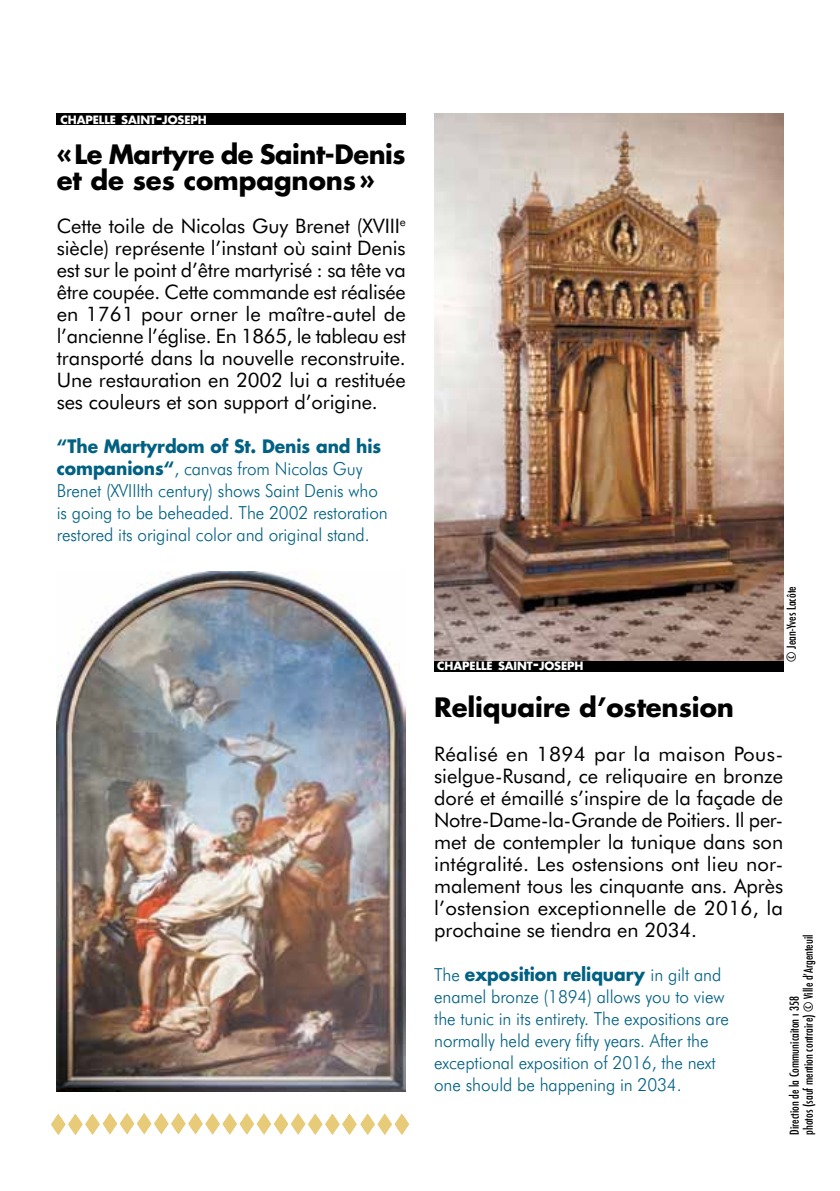
<style>
.page{position:relative;width:840px;height:1191px;background:#fff}
.page>*{position:absolute;margin:0;border:0;box-sizing:border-box;transform-origin:0 0}
.t1{font:700 26px/26px "Futura";letter-spacing:-.005em;color:#000}
.t2{font:20px/22px "Futura BT";letter-spacing:-.005em;color:#000;text-align:justify}
.t3{font:300 18px/22px "Futura BT";letter-spacing:-.005em;color:#006183;scale:.95 1}
.t4{font:700 18px "Futura";letter-spacing:-.005em;color:#006183;scale:.95 1}
.t5{font:500 condensed 12px/14px "Futura";color:#000}
.t6{font:700 11.2px "Futura";letter-spacing:-.005em;color:#fff}
.s1{font-size:16px}
.s2{font-family:"Futura";font-weight:700}
.s3{font-family:"Futura BT";font-weight:300}
</style>
<div class="page">
<img style="left:434px;top:113px;width:348px;height:548px">
<img style="left:57px;top:571px;width:348px;height:520px">
<svg style="left:137px;top:1113px;width:14px;height:21px"></svg>
<svg style="left:239px;top:1113px;width:15px;height:21px"></svg>
<svg style="left:377px;top:1113px;width:15px;height:21px"></svg>
<svg style="left:188px;top:1113px;width:14px;height:21px"></svg>
<svg style="left:291px;top:1113px;width:14px;height:21px"></svg>
<svg style="left:85px;top:1113px;width:15px;height:21px"></svg>
<svg style="left:342px;top:1113px;width:14px;height:21px"></svg>
<svg style="left:68px;top:1113px;width:14px;height:22px"></svg>
<svg style="left:120px;top:1113px;width:14px;height:21px"></svg>
<svg style="left:222px;top:1113px;width:15px;height:21px"></svg>
<svg style="left:360px;top:1113px;width:14px;height:21px"></svg>
<svg style="left:171px;top:1113px;width:14px;height:21px"></svg>
<svg style="left:274px;top:1113px;width:14px;height:21px"></svg>
<svg style="left:325px;top:1113px;width:14px;height:21px"></svg>
<svg style="left:51px;top:1113px;width:14px;height:22px"></svg>
<svg style="left:103px;top:1113px;width:14px;height:21px"></svg>
<svg style="left:205px;top:1113px;width:15px;height:21px"></svg>
<svg style="left:154px;top:1113px;width:14px;height:21px"></svg>
<svg style="left:256px;top:1113px;width:15px;height:21px"></svg>
<svg style="left:394px;top:1113px;width:15px;height:21px"></svg>
<svg style="left:308px;top:1113px;width:14px;height:21px"></svg>
<div style="left:57px;top:113px;width:348px;height:12px;background:#000"></div>
<div style="left:434px;top:661px;width:348px;height:10px;background:#000"></div>
<p class="t6" style="left:60px;top:112px;width:148px">CHAPELLE SAINT<span class="s1">-</span>JOSEPH</p>
<h1 class="t1" style="left:57px;top:141px;width:350px">«Le Martyre de Saint-Denis et de ses compagnons»</h1>
<p class="t2" style="left:57px;top:214px;width:350px">Cette toile de Nicolas Guy Brenet (XVIII<sup>e </sup>siècle) représente l’instant où saint Denis est sur le point d’être martyrisé : sa tête va être coupée. Cette commande est réalisée en 1761 pour orner le maître-autel de l’ancienne l’église. En 1865, le tableau est transporté dans la nouvelle reconstruite.<br>U ne restauration en 2002 lui a restituée ses couleurs et son support d’origine.</p>
<p class="t4" style="left:57px;top:433px;width:343px">“The Martyrdom of St. Denis and his</p>
<p class="t3" style="left:57px;top:457px;width:350px"><span class="s2">companions“</span>, canvas from Nicolas Guy Brenet (XVIIIth century) shows Saint Denis who is going to be beheaded. The 2002 restoration restored its original color and original stand.</p>
<p class="t6" style="left:437px;top:658px;width:148px">CHAPELLE SAINT<span class="s1">-</span>JOSEPH</p>
<p class="t5" style="left:783px;top:661px;width:77px;rotate:-90deg">© Jean-Yves Lacôte</p>
<h1 class="t1" style="left:434px;top:693px;width:301px">Reliquaire d’ostension</h1>
<p class="t2" style="left:434px;top:742px;width:350px">Réalisé en 1894 par la maison Pous&shy;sielgue-Rusand, ce reliquaire en bronze doré et émaillé s’inspire de la façade de Notre-Dame-la-Grande de Poitiers. Il per&shy;met de contempler la tunique dans son intégralité. Les ostensions ont lieu nor&shy;malement tous les cinquante ans. Après l’ostension exceptionnelle de 2016, la prochaine se tiendra en 2034.</p>
<p class="t5" style="left:787px;top:1134px;width:202px;rotate:-90deg">Direction de la Communicaiton ı 358<br>photos (sauf mention contraire) © Ville d’Argenteuil</p>
<p class="t4" style="left:434px;top:961px;width:303px"><span class="s3">The</span> exposition reliquary <span class="s3">in gilt and</span></p>
<p class="t3" style="left:434px;top:985px;width:311px">enamel bronze (1894) allows you to view the tunic in its entirety. The expositions are normally held every fifty years. After the exceptional exposition of 2016, the next one should be happening in 2034.</p>
</div>
